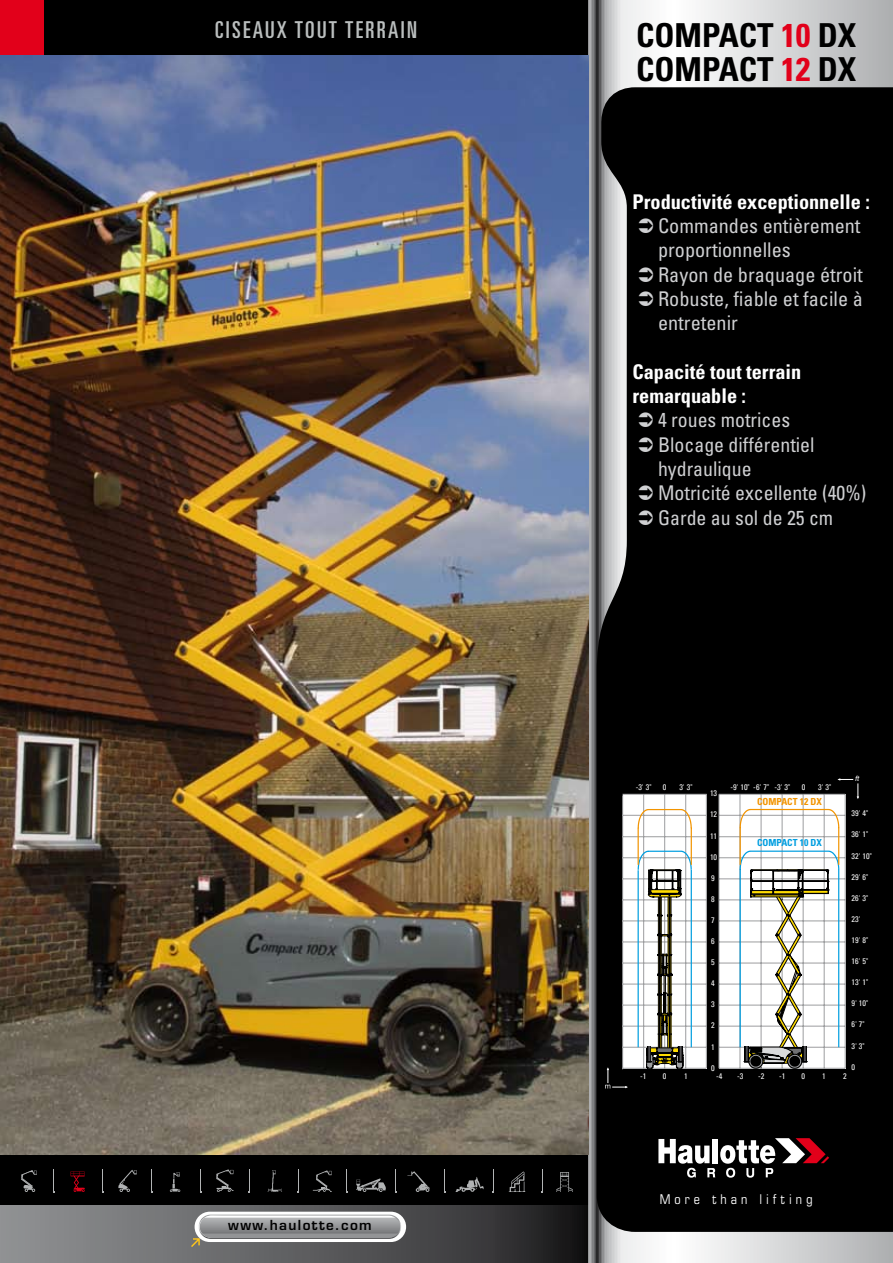
<style>
.page{position:relative;width:893px;height:1263px;background:#000}
.page>*{position:absolute;margin:0;border:0;box-sizing:border-box;transform-origin:0 0}
.t1{font:700 condensed 33px/33px "Univers";color:#000}
.t2{font:ultra-condensed 23.25px "Univers";letter-spacing:.1em;color:#babebe}
.t3{font:condensed 20.25px/24.3px "Univers";color:#cfd0d2}
.t4{font:700 condensed 20.25px/24.3px "Univers";color:#fff}
.t5{font:600 13.5px "Eurostile";letter-spacing:.1em;color:#000}
.t6{font:condensed 13.5px "Eurostile";letter-spacing:.3em;color:#fff}
.t7{font:700 condensed 9.75px "Univers";color:#009ee0}
.t8{font:700 condensed 9.75px "Univers";color:#f29400}
.t9{font:condensed 8.1px "Univers";color:#fff}
.t10{font:italic 7.35px "Arial";color:#fff}
.s1{color:#e2001a}
</style>
<div class="page">
<svg style="left:0;top:1205px;width:586px;height:58px"></svg>
<div style="left:195px;top:1212px;width:211px;height:30px;background:#fff;border-radius:15px"></div>
<div style="left:199px;top:1214px;width:202px;height:25px;background:#dadbdb;border-radius:12px"></div>
<svg style="left:191px;top:1215px;width:209px;height:32px"></svg>
<div style="left:0;top:0;width:43px;height:56px;background:#e2001a"></div>
<svg style="left:588px;top:0;width:305px;height:1263px"></svg>
<div style="left:623px;top:794px;width:83px;height:274px;background:#fff"></div>
<div style="left:719px;top:794px;width:126px;height:274px;background:#fff"></div>
<hr style="left:719px;top:1068px;width:126px;height:1px;background:#9c9d9f">
<hr style="left:623px;top:1068px;width:83px;height:1px;background:#9c9d9f">
<hr style="left:845px;top:794px;width:1px;height:274px;background:#9c9d9f">
<hr style="left:740px;top:794px;width:1px;height:274px;background:#9c9d9f">
<hr style="left:719px;top:794px;width:1px;height:274px;background:#9c9d9f">
<hr style="left:719px;top:1047px;width:126px;height:1px;background:#9c9d9f">
<hr style="left:719px;top:921px;width:126px;height:1px;background:#9c9d9f">
<hr style="left:719px;top:878px;width:126px;height:1px;background:#9c9d9f">
<hr style="left:719px;top:857px;width:126px;height:1px;background:#9c9d9f">
<hr style="left:803px;top:794px;width:1px;height:274px;background:#9c9d9f">
<hr style="left:761px;top:794px;width:1px;height:274px;background:#9c9d9f">
<hr style="left:719px;top:836px;width:126px;height:1px;background:#9c9d9f">
<hr style="left:824px;top:794px;width:1px;height:274px;background:#9c9d9f">
<hr style="left:664px;top:794px;width:1px;height:274px;background:#9c9d9f">
<hr style="left:685px;top:794px;width:1px;height:274px;background:#9c9d9f">
<hr style="left:643px;top:794px;width:1px;height:274px;background:#9c9d9f">
<hr style="left:623px;top:1047px;width:83px;height:1px;background:#9c9d9f">
<hr style="left:623px;top:1026px;width:84px;height:1px;background:#9c9d9f">
<hr style="left:623px;top:1005px;width:84px;height:1px;background:#9c9d9f">
<hr style="left:623px;top:984px;width:84px;height:1px;background:#9c9d9f">
<hr style="left:623px;top:963px;width:84px;height:1px;background:#9c9d9f">
<hr style="left:623px;top:942px;width:84px;height:1px;background:#9c9d9f">
<hr style="left:623px;top:921px;width:84px;height:1px;background:#9c9d9f">
<hr style="left:623px;top:900px;width:84px;height:1px;background:#9c9d9f">
<hr style="left:623px;top:878px;width:83px;height:1px;background:#9c9d9f">
<hr style="left:623px;top:857px;width:83px;height:1px;background:#9c9d9f">
<hr style="left:623px;top:836px;width:83px;height:1px;background:#9c9d9f">
<hr style="left:719px;top:815px;width:126px;height:1px;background:#9c9d9f">
<hr style="left:719px;top:794px;width:126px;height:1px;background:#9c9d9f">
<hr style="left:623px;top:815px;width:83px;height:1px;background:#9c9d9f">
<hr style="left:622px;top:794px;width:85px;height:1px;background:#9c9d9f">
<hr style="left:782px;top:794px;width:1px;height:274px;background:#9c9d9f">
<hr style="left:719px;top:900px;width:126px;height:1px;background:#9c9d9f">
<hr style="left:719px;top:1026px;width:126px;height:1px;background:#9c9d9f">
<hr style="left:719px;top:1005px;width:126px;height:1px;background:#9c9d9f">
<hr style="left:719px;top:984px;width:126px;height:1px;background:#9c9d9f">
<hr style="left:719px;top:963px;width:126px;height:1px;background:#9c9d9f">
<hr style="left:719px;top:942px;width:126px;height:1px;background:#9c9d9f">
<hr style="left:706px;top:794px;width:1px;height:274px;background:#9c9d9f">
<hr style="left:622px;top:795px;width:1px;height:274px;background:#9c9d9f">
<svg style="left:605px;top:1067px;width:23px;height:21px"></svg>
<svg style="left:837px;top:778px;width:22px;height:21px"></svg>
<svg style="left:637px;top:808px;width:203px;height:260px"></svg>
<img style="left:0;top:56px;width:588px;height:1098px">
<svg style="left:455px;top:1177px;width:29px;height:15px"></svg>
<svg style="left:356px;top:1178px;width:30px;height:14px"></svg>
<svg style="left:313px;top:1170px;width:19px;height:22px"></svg>
<svg style="left:118px;top:1170px;width:19px;height:22px"></svg>
<svg style="left:71px;top:1171px;width:14px;height:21px"></svg>
<svg style="left:21px;top:1170px;width:16px;height:22px"></svg>
<svg style="left:407px;top:1171px;width:23px;height:21px"></svg>
<svg style="left:267px;top:1170px;width:15px;height:22px"></svg>
<svg style="left:170px;top:1172px;width:10px;height:20px"></svg>
<svg style="left:53px;top:1169px;width:2px;height:24px"></svg>
<svg style="left:151px;top:1169px;width:2px;height:24px"></svg>
<svg style="left:102px;top:1169px;width:2px;height:24px"></svg>
<svg style="left:556px;top:1172px;width:17px;height:20px"></svg>
<svg style="left:509px;top:1171px;width:16px;height:21px"></svg>
<svg style="left:216px;top:1169px;width:18px;height:23px"></svg>
<svg style="left:200px;top:1169px;width:1px;height:24px"></svg>
<svg style="left:297px;top:1169px;width:2px;height:24px"></svg>
<svg style="left:249px;top:1169px;width:1px;height:24px"></svg>
<svg style="left:346px;top:1169px;width:2px;height:24px"></svg>
<svg style="left:395px;top:1169px;width:2px;height:24px"></svg>
<svg style="left:444px;top:1169px;width:1px;height:24px"></svg>
<svg style="left:493px;top:1169px;width:1px;height:24px"></svg>
<svg style="left:541px;top:1169px;width:2px;height:24px"></svg>
<svg style="left:639px;top:218px;width:14px;height:15px"></svg>
<svg style="left:639px;top:267px;width:14px;height:15px"></svg>
<svg style="left:639px;top:291px;width:14px;height:15px"></svg>
<svg style="left:639px;top:413px;width:14px;height:14px"></svg>
<svg style="left:639px;top:437px;width:14px;height:15px"></svg>
<svg style="left:639px;top:485px;width:14px;height:15px"></svg>
<svg style="left:639px;top:510px;width:14px;height:15px"></svg>
<p class="t2" style="left:215px;top:16px;width:203px">CISEAUX TOUT TERRAIN</p>
<h1 class="t1" style="left:636px;top:19px;width:222px">COMPACT <span class="s1">10</span> DX<br>COMPACT <span class="s1">12</span> DX</h1>
<p class="t4" style="left:632px;top:189px;width:239px">Productivité exceptionnelle :</p>
<p class="t3" style="left:658px;top:213px;width:206px">Commandes entièrement proportionnelles<br>Rayon de braquage étroit<br>Robuste, fiable et facile à entretenir</p>
<p class="t4" style="left:632px;top:359px;width:170px">Capacité tout terrain remarquable :</p>
<p class="t3" style="left:658px;top:408px;width:210px">4 roues motrices<br>Blocage différentiel hydraulique<br>Motricité excellente (40%)<br>Garde au sol de 25 cm</p>
<p class="t9" style="left:730px;top:781px;width:21px">-9' 10"</p>
<p class="t9" style="left:753px;top:781px;width:17px">-6' 7"</p>
<p class="t9" style="left:636px;top:781px;width:17px">-3' 3"</p>
<p class="t9" style="left:663px;top:781px;width:5px">0</p>
<p class="t9" style="left:679px;top:781px;width:15px">3' 3"</p>
<p class="t9" style="left:774px;top:781px;width:17px">-3' 3"</p>
<p class="t9" style="left:818px;top:781px;width:15px">3' 3"</p>
<p class="t9" style="left:802px;top:781px;width:5px">0</p>
<p class="t9" style="left:710px;top:788px;width:9px">13</p>
<p class="t8" style="left:757px;top:795px;width:66px">COMPACT 12 DX</p>
<p class="t9" style="left:710px;top:809px;width:9px">12</p>
<p class="t9" style="left:710px;top:830px;width:9px">11</p>
<p class="t9" style="left:710px;top:851px;width:9px">10</p>
<p class="t9" style="left:711px;top:873px;width:5px">9</p>
<p class="t9" style="left:711px;top:894px;width:5px">8</p>
<p class="t9" style="left:711px;top:915px;width:5px">7</p>
<p class="t9" style="left:711px;top:936px;width:5px">6</p>
<p class="t9" style="left:711px;top:957px;width:5px">5</p>
<p class="t9" style="left:711px;top:978px;width:5px">4</p>
<p class="t9" style="left:711px;top:999px;width:5px">3</p>
<p class="t9" style="left:711px;top:1020px;width:5px">2</p>
<p class="t9" style="left:711px;top:1041px;width:5px">1</p>
<p class="t9" style="left:711px;top:1063px;width:5px">0</p>
<p class="t7" style="left:757px;top:837px;width:66px">COMPACT 10 DX</p>
<p class="t10" style="left:855px;top:773px;width:6px">ft</p>
<p class="t9" style="left:851px;top:808px;width:18px">39' 4"</p>
<p class="t9" style="left:851px;top:829px;width:18px">36' 1"</p>
<p class="t9" style="left:851px;top:850px;width:22px">32' 10"</p>
<p class="t9" style="left:851px;top:872px;width:18px">29' 6"</p>
<p class="t9" style="left:851px;top:893px;width:18px">26' 3"</p>
<p class="t9" style="left:851px;top:914px;width:11px">23'</p>
<p class="t9" style="left:851px;top:935px;width:18px">19' 8"</p>
<p class="t9" style="left:851px;top:956px;width:18px">16' 5"</p>
<p class="t9" style="left:851px;top:977px;width:18px">13' 1"</p>
<p class="t9" style="left:851px;top:998px;width:18px">9' 10"</p>
<p class="t9" style="left:851px;top:1019px;width:15px">6' 7"</p>
<p class="t9" style="left:851px;top:1040px;width:15px">3' 3"</p>
<p class="t9" style="left:851px;top:1062px;width:5px">0</p>
<p class="t9" style="left:640px;top:1071px;width:8px">-1</p>
<p class="t9" style="left:716px;top:1071px;width:8px">-4</p>
<p class="t9" style="left:737px;top:1071px;width:8px">-3</p>
<p class="t9" style="left:758px;top:1071px;width:8px">-2</p>
<p class="t9" style="left:779px;top:1071px;width:8px">-1</p>
<p class="t9" style="left:663px;top:1071px;width:5px">0</p>
<p class="t9" style="left:684px;top:1071px;width:5px">1</p>
<p class="t9" style="left:801px;top:1071px;width:5px">0</p>
<p class="t9" style="left:822px;top:1071px;width:5px">1</p>
<p class="t9" style="left:843px;top:1071px;width:5px">2</p>
<p class="t5" style="left:228px;top:1217px;width:145px">www.haulotte.com</p>
<p class="t6" style="left:660px;top:1191px;width:154px">More than lifting</p>
</div>
